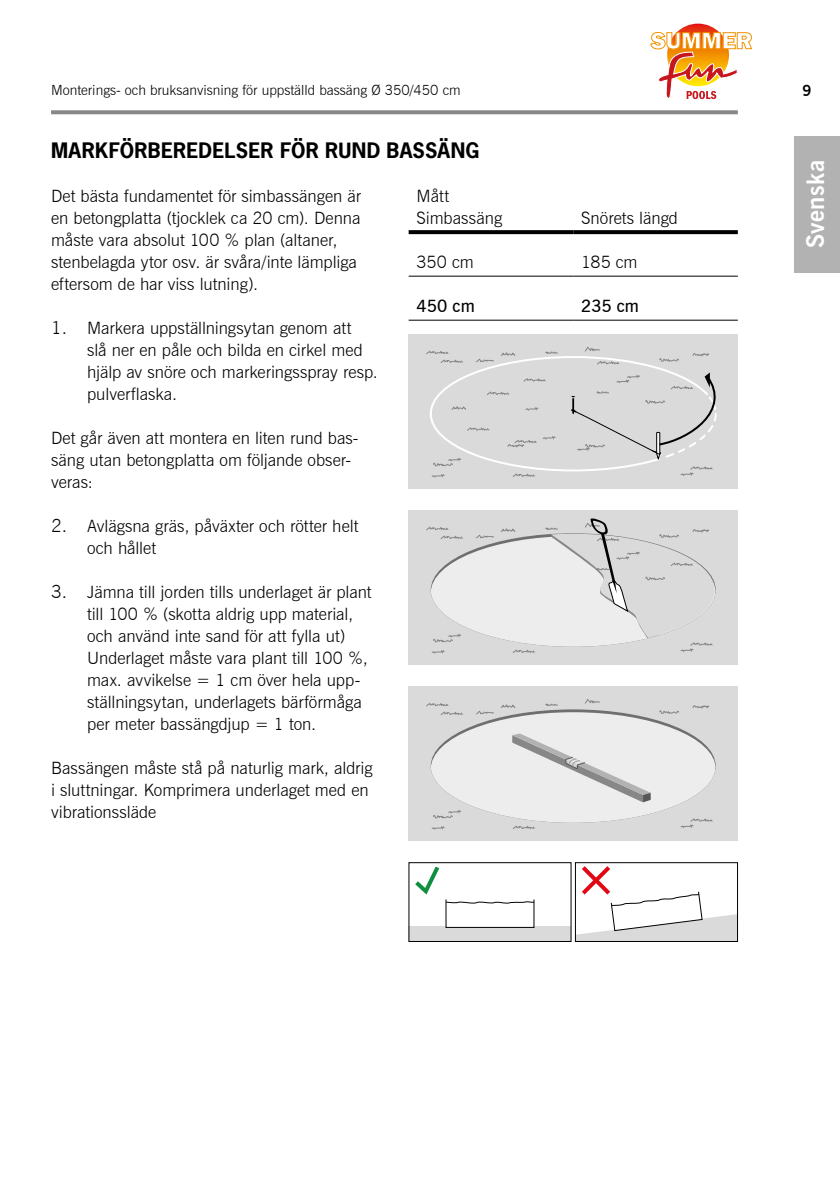
<style>
.page{position:relative;width:840px;height:1191px;background:#fff}
.page>*{position:absolute;margin:0;border:0;box-sizing:border-box;transform-origin:0 0}
.t1{font:700 24px "News Gothic BT";letter-spacing:.02em;color:#fff}
.t2{font:800 24px "Franklin Gothic";color:#fff}
.t3{font:700 20px "News Gothic LT";letter-spacing:.01em;color:#000}
.t4{font:300 17px/22px "News Gothic BT";color:#000}
.t5{font:600 17px "News Gothic BT";letter-spacing:-.005em;color:#000}
.t6{font:700 15px "News Gothic BT";color:#000}
.t7{font:300 14px "News Gothic BT";color:#000}
.s1{font-size:18px}
</style>
<div class="page">
<svg style="left:51px;top:110px;width:686px;height:4px;fill:#878787"></svg>
<div style="left:794px;top:136px;width:45px;height:136px;background:#b3b2b2"></div>
<img style="left:666px;top:24px;width:62px;height:62px;border-radius:31px">
<svg style="left:650px;top:32px;width:102px;height:67px"></svg>
<svg style="left:408px;top:230px;width:165px;height:4px"></svg>
<svg style="left:573px;top:230px;width:164px;height:4px"></svg>
<hr style="left:408px;top:276px;width:165px;height:1px;background:#000">
<hr style="left:573px;top:276px;width:164px;height:1px;background:#000">
<hr style="left:408px;top:320px;width:165px;height:1px;background:#000">
<hr style="left:573px;top:320px;width:164px;height:1px;background:#000">
<div style="left:408px;top:334px;width:329px;height:154px;background:#dadada"></div>
<svg style="left:426px;top:347px;width:291px;height:131px"></svg>
<div style="left:408px;top:510px;width:329px;height:154px;background:#dadada"></div>
<svg style="left:426px;top:518px;width:289px;height:136px"></svg>
<div style="left:408px;top:686px;width:329px;height:154px;background:#dadada"></div>
<svg style="left:426px;top:699px;width:289px;height:131px"></svg>
<div style="left:408px;top:926px;width:163px;height:15px;background:#dadada"></div>
<svg style="left:574px;top:862px;width:163px;height:79px"></svg>
<svg style="left:410px;top:862px;width:124px;height:42px"></svg>
<p class="t7" style="left:51px;top:82px;width:411px">Monterings- och bruksanvisning för uppställd bassäng Ø 350/450 cm</p>
<h1 class="t2" style="left:650px;top:25px;width:103px">SUMMER</h1>
<p class="t3" style="left:51px;top:137px;width:429px">MARKFÖRBEREDELSER FÖR RUND BASSÄNG</p>
<p class="t4" style="left:51px;top:185px;width:311px">Det bästa fundamentet för simbassängen är en betongplatta (tjocklek ca 20 cm). Denna måste vara absolut 100 % plan (altaner, stenbelagda ytor osv. är svåra/inte lämpliga eftersom de har viss lutning).</p>
<p class="t4" style="left:87px;top:317px;width:292px;text-indent:-36px"><span class="s1">1.</span> Markera uppställningsytan genom att<br>slå ner en påle och bilda en cirkel med hjälp av snöre och markeringsspray resp. pulverflaska.</p>
<p class="t4" style="left:51px;top:427px;width:309px">Det går även att montera en liten rund bas&shy;säng utan betongplatta om följande obser&shy;veras:</p>
<p class="t4" style="left:87px;top:515px;width:273px;text-indent:-36px"><span class="s1">2.</span> Avlägsna gräs, påväxter och rötter helt och hållet</p>
<p class="t4" style="left:87px;top:581px;width:286px;text-indent:-36px"><span class="s1">3.</span> Jämna till jorden tills underlaget är plant till 100 % (skotta aldrig upp material, och använd inte sand för att fylla ut)<br>Underlaget måste vara plant till 100 %, max. avvikelse = 1 cm över hela upp&shy;ställningsytan, underlagets bärförmåga per meter bassängdjup = 1 ton.</p>
<p class="t4" style="left:51px;top:757px;width:323px">Bassängen måste stå på naturlig mark, aldrig i sluttningar. Komprimera underlaget med en vibrationssläde</p>
<p class="t4" style="left:416px;top:185px;width:87px">Mått<br>Simbassäng</p>
<p class="t4" style="left:581px;top:207px;width:98px">Snörets längd</p>
<p class="t4" style="left:416px;top:251px;width:59px">350 cm</p>
<p class="t4" style="left:581px;top:251px;width:58px">185 cm</p>
<p class="t5" style="left:416px;top:296px;width:60px">450 cm</p>
<p class="t5" style="left:581px;top:296px;width:59px">235 cm</p>
<p class="t6" style="left:802px;top:82px;width:11px">9</p>
<h1 class="t1" style="left:800px;top:248px;width:90px;rotate:-90deg">Svenska</h1>
</div>
